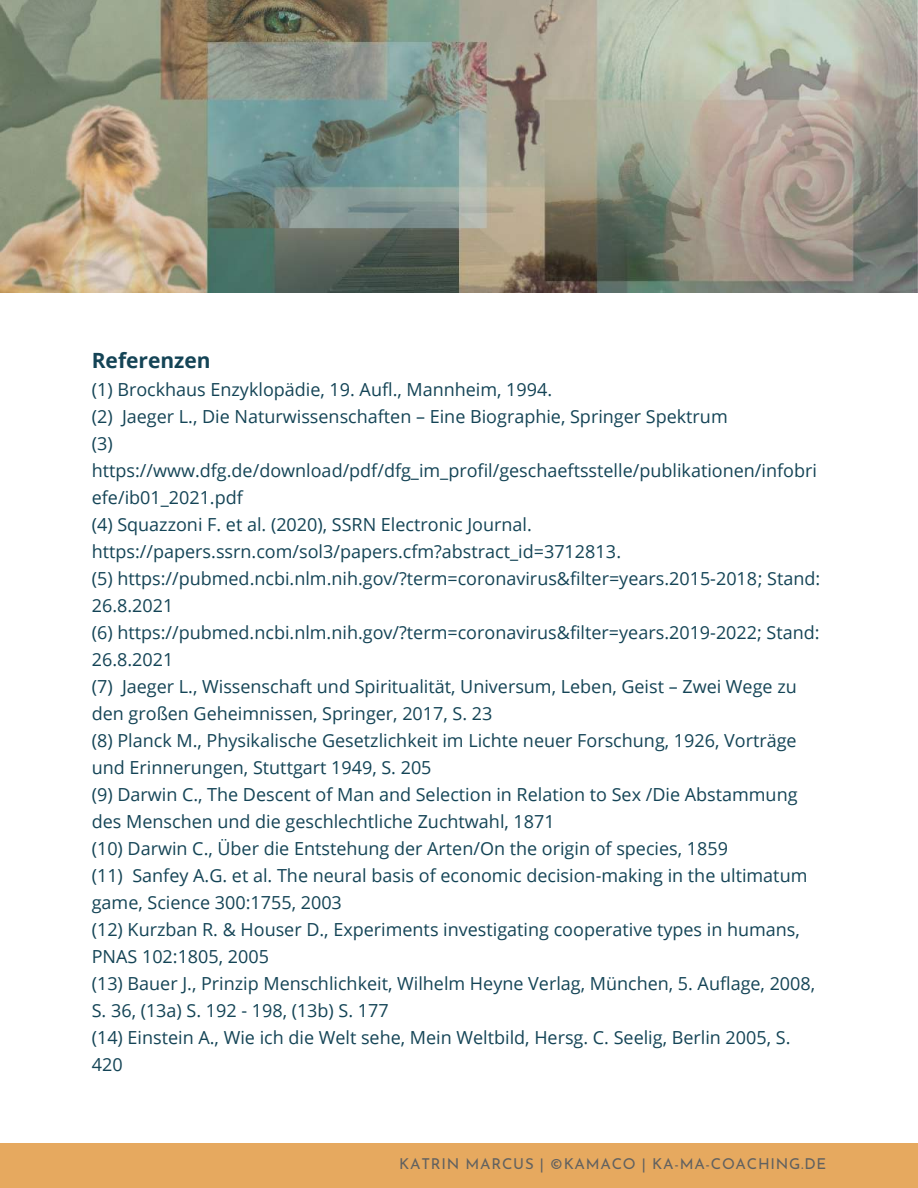
<style>
.page{position:relative;width:918px;height:1188px;background:#fff}
.page>*{position:absolute;margin:0;border:0;box-sizing:border-box;transform-origin:0 0}
.t1{font:700 21px "Open Sans";color:#144456}
.t2{font:18px/27px "Open Sans";color:#144456}
.t3{font:15px "Josefin Sans";letter-spacing:.05em;color:#616160}
</style>
<div class="page">
<div style="left:0;top:1143px;width:918px;height:45px;background:#e6a95f"></div>
<img style="left:0;top:0;width:918px;height:293px">
<p class="t1" style="left:92px;top:345px;width:120px">Referenzen</p>
<p class="t2" style="left:92px;top:375px;width:730px">(1) Brockhaus Enzyklopädie, 19. Aufl., Mannheim, 1994.<br>(2) Jaeger L., Die Naturwissenschaften – Eine Biographie, Springer Spektrum<br>(3) https://www.dfg.de/download/pdf/dfg_im_profil/geschaeftsstelle/publikationen/infobri efe/ib01_2021.pdf<br>(4) Squazzoni F. et al. (2020), SSRN Electronic Journal. https://papers.ssrn.com/sol3/papers.cfm?abstract_id=3712813.<br>(5) https://pubmed.ncbi.nlm.nih.gov/?term=coronavirus&amp;filter=years.2015-2018; Stand:<br>26.8.2021<br>(6) https://pubmed.ncbi.nlm.nih.gov/?term=coronavirus&amp;filter=years.2019-2022; Stand:<br>26.8.2021<br>(7) Jaeger L., Wissenschaft und Spiritualität, Universum, Leben, Geist – Zwei Wege zu den großen Geheimnissen, Springer, 2017, S. 23<br>(8) Planck M., Physikalische Gesetzlichkeit im Lichte neuer Forschung, 1926, Vorträge und Erinnerungen, Stuttgart 1949, S. 205<br>(9) Darwin C., The Descent of Man and Selection in Relation to Sex /Die Abstammung des Menschen und die geschlechtliche Zuchtwahl, 1871<br>(10) Darwin C., Über die Entstehung der Arten/On the origin of species, 1859<br>(11) Sanfey A.G. et al. The neural basis of economic decision-making in the ultimatum game, Science 300:1755, 2003<br>(12) Kurzban R. &amp; Houser D., Experiments investigating cooperative types in humans, PNAS 102:1805, 2005<br>(13) Bauer J., Prinzip Menschlichkeit, Wilhelm Heyne Verlag, München, 5. Auflage, 2008, S. 36, (13a) S. 192 - 198, (13b) S. 177<br>(14) Einstein A., Wie ich die Welt sehe, Mein Weltbild, Hersg. C. Seelig, Berlin 2005, S.<br>420</p>
<p class="t3" style="left:399px;top:1157px;width:428px">KATRIN MARCUS | ©KAMACO | KA-MA-COACHING.DE</p>
</div>
